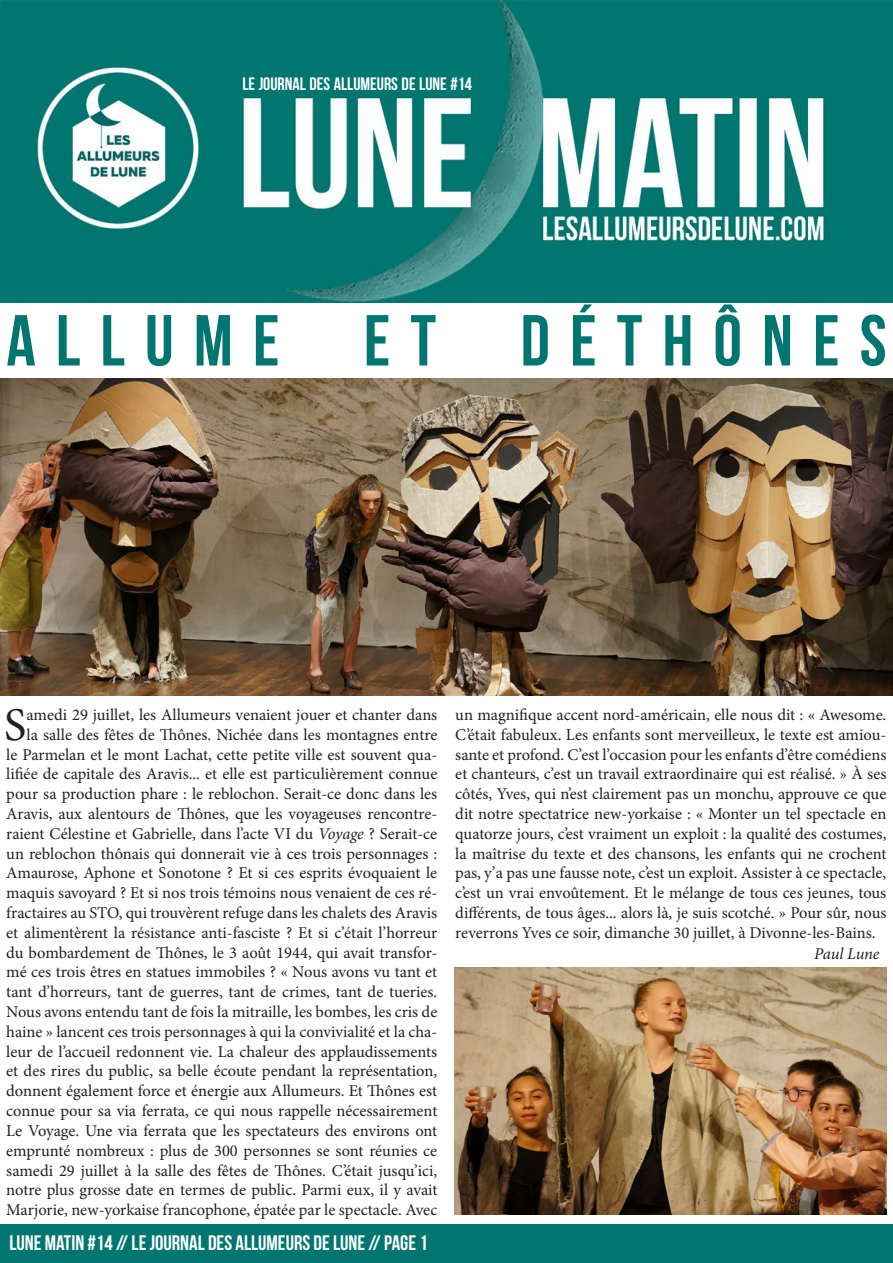
<style>
.page{position:relative;width:893px;height:1263px;background:#fff}
.page>*{position:absolute;margin:0;border:0;box-sizing:border-box;transform-origin:0 0}
.t1{font:72px "Bebas Neue";letter-spacing:.28em;color:#017670}
.t2{font:46.95px "Minion Pro";color:#231f20}
.t3{font:21px "Bebas Neue";color:#fff}
.t4{font:18px "Bebas Neue";color:#fff}
.t5{font:16.5px/19.8px "Minion Pro";color:#231f20;text-align:right}
.t6{font:italic 16.5px "Minion Pro";letter-spacing:-.015em;color:#231f20}
.s1{font-style:italic}
</style>
<div class="page">
<div style="left:0;top:1225px;width:893px;height:38px;background:#017670"></div>
<img style="left:0;top:0;width:893px;height:302px">
<img style="left:0;top:378px;width:893px;height:317px">
<img style="left:454px;top:967px;width:432px;height:247px">
<p class="t4" style="left:242px;top:73px;width:231px">LE JOURNAL DES ALLUMEURS DE LUNE #14</p>
<h1 class="t1" style="left:6px;top:301px;width:882px">ALLUME ET DÉTHÔNES</h1>
<p class="t5" style="left:6px;top:705px;width:433px">amedi 29 juillet, les Allumeurs venaient jouer et chanter dans<br>la salle des fêtes de Thônes. Nichée dans les montagnes entre<br>le Parmelan et le mont Lachat, cette petite ville est souvent qua&shy;lifiée de capitale des Aravis... et elle est particulièrement connue pour sa production phare : le reblochon. Serait-ce donc dans les Aravis, aux alentours de Thônes, que les voyageuses rencontre&shy;raient Célestine et Gabrielle, dans l’acte VI du <span class="s1">Voyage</span> ? Serait-ce un reblochon thônais qui donnerait vie à ces trois personnages :<br>Amaurose, Aphone et Sonotone ? Et si ces esprits évoquaient le maquis savoyard ? Et si nos trois témoins nous venaient de ces ré&shy;fractaires au STO, qui trouvèrent refuge dans les chalets des Aravis et alimentèrent la résistance anti-fasciste ? Et si c’était l’horreur du bombardement de Thônes, le 3 août 1944, qui avait transfor&shy;mé ces trois êtres en statues immobiles ? « Nous avons vu tant et tant d’horreurs, tant de guerres, tant de crimes, tant de tueries.<br>Nous avons entendu tant de fois la mitraille, les bombes, les cris de haine » lancent ces trois personnages à qui la convivialité et la cha&shy;leur de l’accueil redonnent vie. La chaleur des applaudissements et des rires du public, sa belle écoute pendant la représentation, donnent également force et énergie aux Allumeurs. Et Thônes est connue pour sa via ferrata, ce qui nous rappelle nécessairement Le Voyage. Une via ferrata que les spectateurs des environs ont emprunté nombreux : plus de 300 personnes se sont réunies ce samedi 29 juillet à la salle des fêtes de Thônes. C’était jusqu’ici, notre plus grosse date en termes de public. Parmi eux, il y avait Marjorie, new-yorkaise francophone, épatée par le spectacle. Avec</p>
<p class="t5" style="left:455px;top:705px;width:433px;text-align:justify">un magnifique accent nord-américain, elle nous dit : « Awesome.<br>C’était fabuleux. Les enfants sont merveilleux, le texte est amiou&shy;sante et profond. C’est l’occasion pour les enfants d’être comédiens et chanteurs, c’est un travail extraordinaire qui est réalisé. » À ses côtés, Yves, qui n’est clairement pas un monchu, approuve ce que dit notre spectatrice new-yorkaise : « Monter un tel spectacle en quatorze jours, c’est vraiment un exploit : la qualité des costumes, la maîtrise du texte et des chansons, les enfants qui ne crochent pas, y’a pas une fausse note, c’est un exploit. Assister à ce spectacle, c’est un vrai envoûtement. Et le mélange de tous ces jeunes, tous différents, de tous âges... alors là, je suis scotché. » Pour sûr, nous reverrons Yves ce soir, dimanche 30 juillet, à Divonne-les-Bains.</p>
<h2 class="t2" style="left:4px;top:693px;width:24px">S</h2>
<p class="t6" style="left:814px;top:943px;width:67px">Paul Lune</p>
<p class="t3" style="left:9px;top:1231px;width:420px">LUNE MATIN #14 // LE JOURNAL DES ALLUMEURS DE LUNE // PAGE 1</p>
</div>
